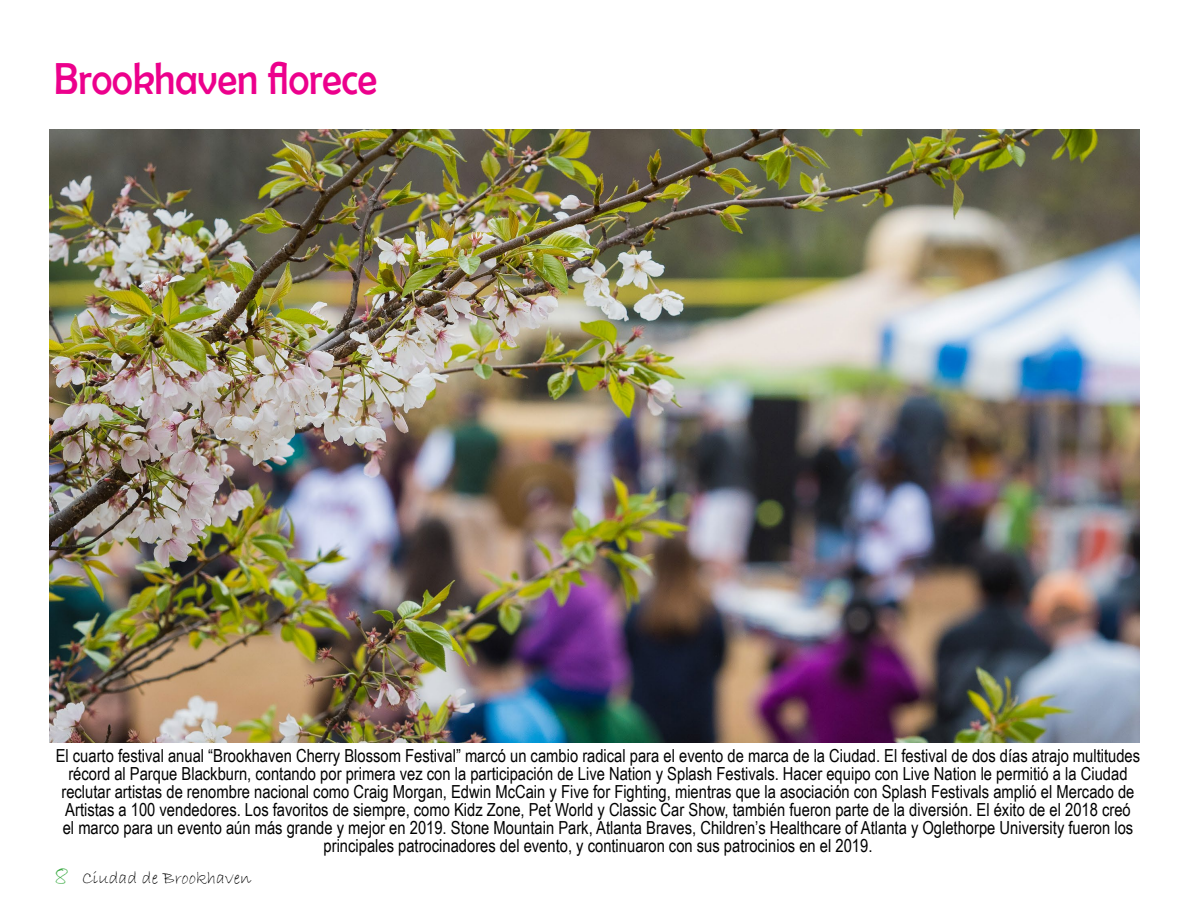
<style>
.page{position:relative;width:1188px;height:918px;background:#fff}
.page>*{position:absolute;margin:0;border:0;box-sizing:border-box;transform-origin:0 0}
.t1{font:45px "Berlin Sans FB";color:#ec008c;scale:.89 1}
.t2{font:18px/18px "Arial Narrow";color:#000;text-align:center}
.t3{font:18px "Bradley Hand ITC";color:#000}
.s1{font-size:27px;color:#41ad49}
</style>
<div class="page">
<img style="left:50px;top:130px;width:1089px;height:612px">
<h1 class="t1" style="left:54px;top:54px;width:365px">Brookhaven florece</h1>
<p class="t2" style="left:56px;top:746px;width:1086px">El cuarto festival anual “Brookhaven Cherry Blossom Festival” marcó un cambio radical para el evento de marca de la Ciudad. El festival de dos días atrajo multitudes récord al Parque Blackburn, contando por primera vez con la participación de Live Nation y Splash Festivals. Hacer equipo con Live Nation le permitió a la Ciudad reclutar artistas de renombre nacional como Craig Morgan, Edwin McCain y Five for Fighting, mientras que la asociación con Splash Festivals amplió el Mercado de Artistas a 100 vendedores. Los favoritos de siempre, como Kidz Zone, Pet World y Classic Car Show, también fueron parte de la diversión. El éxito de el 2018 creó<br>el marco para un evento aún más grande y mejor en 2019. Stone Mountain Park, Atlanta Braves, Children’s Healthcare of Atlanta y Oglethorpe University fueron los principales patrocinadores del evento, y continuaron con sus patrocinios en el 2019.</p>
<p class="t3" style="left:54px;top:866px;width:199px"><span class="s1">8</span> Ciudad de Brookhaven</p>
</div>
